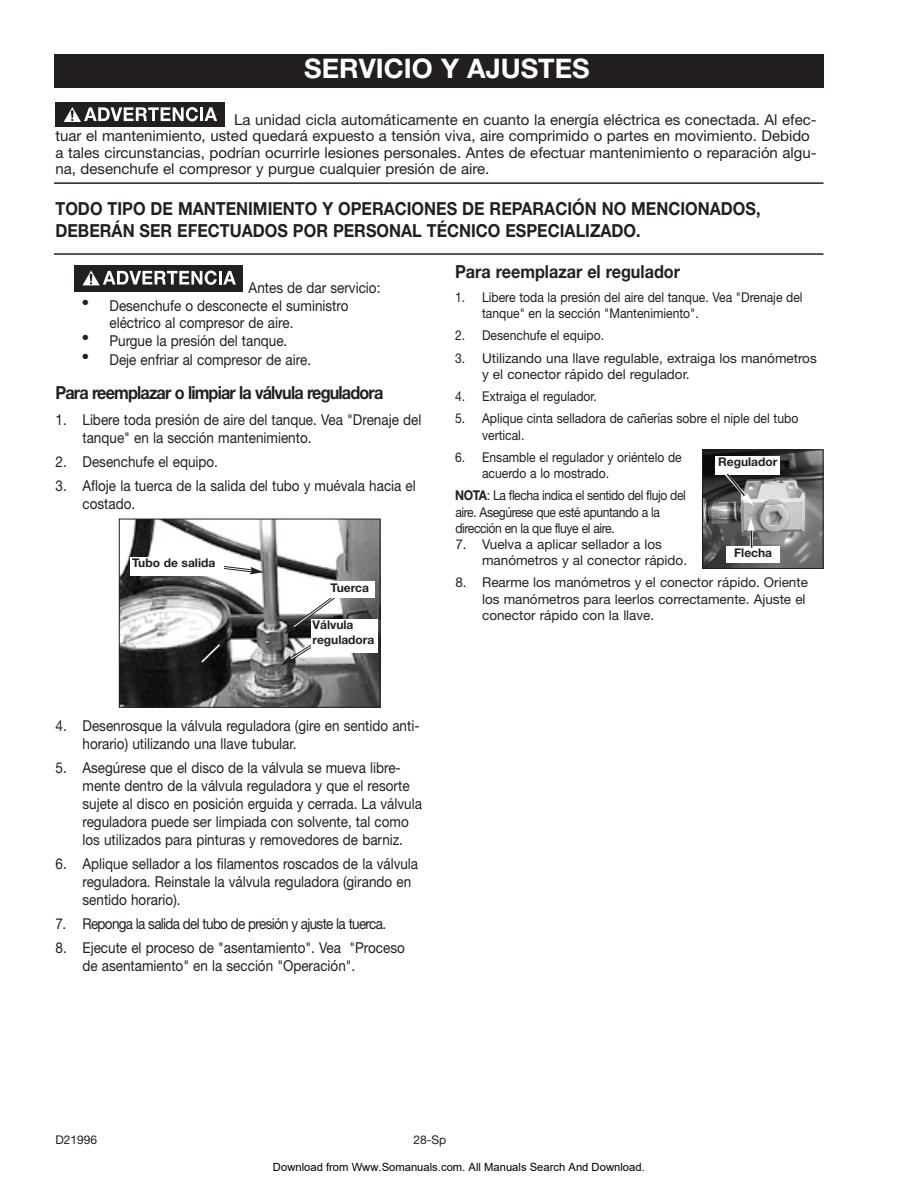
<style>
.page{position:relative;width:918px;height:1188px;background:#fff}
.page>*{position:absolute;margin:0;border:0;box-sizing:border-box;transform-origin:0 0}
.t1{font:700 27px "Helvetica Neue";color:#fff}
.t2{font:700 18px/21.6px "Helvetica Neue";color:#231f20;scale:.9 1}
.t3{font:700 18px "Helvetica Neue";letter-spacing:-.05em;color:#231f20;scale:.9 1}
.t4{font:15px/18px "Helvetica Neue";color:#231f20;scale:.9 1}
.t5{font:15px/16.5px "Helvetica Neue";color:#231f20}
.t6{font:15px "Helvetica Neue";letter-spacing:-.05em;color:#231f20;scale:.9 1}
.t7{font:13.5px/16.2px "Helvetica Neue";color:#231f20;scale:.9 1}
.t8{font:13.5px/16.2px "Helvetica Neue";color:#231f20}
.t9{font:13.5px/16.2px "Helvetica Neue";letter-spacing:-.035em;color:#231f20;scale:.9 1}
.t10{font:700 12px/14.4px "Helvetica Neue";color:#231f20}
.t11{font:12px "Helvetica Neue";color:#231f20}
.t12{font:11.25px "Arial";color:#000}
.s1{font-weight:700}
</style>
<div class="page">
<div style="left:54px;top:54px;width:770px;height:34px;background:#231f20"></div>
<hr style="left:54px;top:182px;width:770px;height:2px;background:#231f20">
<hr style="left:54px;top:253px;width:770px;height:2px;background:#231f20">
<img style="left:704px;top:452px;width:118px;height:115px">
<div style="left:702px;top:450px;width:122px;height:119px;border:1px solid #231f20"></div>
<div style="left:716px;top:456px;width:64px;height:19px;background:#fff"></div>
<div style="left:727px;top:547px;width:53px;height:16px;background:#fff"></div>
<svg style="left:722px;top:473px;width:33px;height:77px;background:#787878"></svg>
<div style="left:74px;top:265px;width:169px;height:27px;background:#231f20"></div>
<svg style="left:82px;top:271px;width:135px;height:14px"></svg>
<hr style="left:219px;top:271px;width:3px;height:14px;background:#fff">
<svg style="left:223px;top:271px;width:13px;height:14px"></svg>
<div style="left:56px;top:102px;width:169px;height:24px;background:#231f20"></div>
<svg style="left:64px;top:107px;width:134px;height:15px"></svg>
<hr style="left:200px;top:107px;width:3px;height:14px;background:#fff">
<svg style="left:204px;top:107px;width:13px;height:14px"></svg>
<img style="left:121px;top:521px;width:257px;height:185px">
<div style="left:119px;top:519px;width:261px;height:189px;border:1px solid #231f20"></div>
<svg style="left:196px;top:636px;width:32px;height:32px"></svg>
<svg style="left:280px;top:592px;width:60px;height:74px"></svg>
<svg style="left:224px;top:564px;width:40px;height:10px"></svg>
<div style="left:131px;top:557px;width:93px;height:19px;background:#fff"></div>
<div style="left:329px;top:582px;width:46px;height:16px;background:#fff"></div>
<div style="left:311px;top:619px;width:66px;height:34px;background:#fff"></div>
<h1 class="t1" style="left:304px;top:59px;width:287px">SERVICIO Y AJUSTES</h1>
<p class="t5" style="left:55px;top:112px;width:763px;text-indent:179px">La unidad cicla automáticamente en cuanto la energía eléctrica es conectada. Al efec&shy;tuar el mantenimiento, usted quedará expuesto a tensión viva, aire comprimido o partes en movimiento. Debido a tales circunstancias, podrían ocurrirle lesiones personales. Antes de efectuar mantenimiento o reparación algu&shy;na, desenchufe el compresor y purgue cualquier presión de aire.</p>
<p class="t2" style="left:56px;top:200px;width:785px">TODO TIPO DE MANTENIMIENTO Y OPERACIONES DE REPARACIÓN NO MENCIONADOS,<br>DEBERÁN SER EFECTUADOS POR PERSONAL TÉCNICO ESPECIALIZADO.</p>
<p class="t2" style="left:455px;top:262px;width:252px">Para reemplazar el regulador</p>
<p class="t7" style="left:482px;top:290px;width:358px;text-indent:-27px">1. Libere toda la presión del aire del tanque. Vea "Drenaje del tanque" en la sección "Mantenimiento".</p>
<p class="t7" style="left:455px;top:329px;width:167px">2. Desenchufe el equipo.</p>
<p class="t7" style="left:482px;top:351px;width:373px;text-indent:-27px">3. Utilizando una llave regulable, extraiga los manómetros y el conector rápido del regulador.</p>
<p class="t7" style="left:455px;top:390px;width:159px">4. Extraiga el regulador.</p>
<p class="t7" style="left:482px;top:412px;width:353px;text-indent:-27px">5. Aplique cinta selladora de cañerías sobre el niple del tubo vertical.</p>
<p class="t7" style="left:482px;top:450px;width:223px;text-indent:-27px">6. Ensamble el regulador y oriéntelo de acuerdo a lo mostrado.</p>
<p class="t9" style="left:455px;top:489px;width:258px"><span class="s1">NOTA</span>: La flecha indica el sentido del flujo del aire. Asegúrese que esté apuntando a la dirección en la que fluye el aire.</p>
<p class="t8" style="left:482px;top:537px;width:207px;text-indent:-27px">7. Vuelva a aplicar sellador a los manómetros y al conector rápido.</p>
<p class="t8" style="left:482px;top:576px;width:327px;text-indent:-27px">8. Rearme los manómetros y el conector rápido. Oriente los manómetros para leerlos correctamente. Ajuste el conector rápido con la llave.</p>
<p class="t4" style="left:249px;top:280px;width:148px">Antes de dar servicio:</p>
<p class="t4" style="left:110px;top:299px;width:267px;line-height:16.5px;text-indent:-27px">● Desenchufe o desconecte el suministro eléctrico al compresor de aire.</p>
<p class="t4" style="left:82px;top:334px;width:229px">● Purgue la presión del tanque.</p>
<p class="t4" style="left:82px;top:352px;width:256px">● Deje enfriar al compresor de aire.</p>
<p class="t3" style="left:56px;top:386px;width:366px">Para reemplazar o limpiar la válvula reguladora</p>
<p class="t4" style="left:82px;top:412px;width:378px;text-indent:-27px">1. Libere toda presión de aire del tanque. Vea "Drenaje del tanque" en la sección mantenimiento.</p>
<p class="t4" style="left:56px;top:454px;width:182px">2. Desenchufe el equipo.</p>
<p class="t4" style="left:82px;top:478px;width:372px;text-indent:-27px">3. Afloje la tuerca de la salida del tubo y muévala hacia el costado.</p>
<p class="t10" style="left:718px;top:456px;width:61px">Regulador</p>
<p class="t10" style="left:734px;top:546px;width:39px">Flecha</p>
<p class="t10" style="left:132px;top:556px;width:85px">Tubo de salida</p>
<p class="t10" style="left:331px;top:581px;width:40px">Tuerca</p>
<p class="t10" style="left:313px;top:619px;width:63px">Válvula reguladora</p>
<p class="t4" style="left:82px;top:718px;width:376px;text-indent:-27px">4. Desenrosque la válvula reguladora (gire en sentido anti&shy;horario) utilizando una llave tubular.</p>
<p class="t4" style="left:82px;top:760px;width:379px;text-indent:-27px">5. Asegúrese que el disco de la válvula se mueva libre&shy;mente dentro de la válvula reguladora y que el resorte sujete al disco en posición erguida y cerrada. La válvula reguladora puede ser limpiada con solvente, tal como los utilizados para pinturas y removedores de barniz.</p>
<p class="t4" style="left:82px;top:856px;width:375px;text-indent:-27px">6. Aplique sellador a los filamentos roscados de la válvula reguladora. Reinstale la válvula reguladora (girando en sentido horario).</p>
<p class="t6" style="left:56px;top:918px;width:369px">7. Reponga la salida del tubo de presión y ajuste la tuerca.</p>
<p class="t4" style="left:82px;top:940px;width:360px;text-indent:-27px">8. Ejecute el proceso de "asentamiento". Vea "Proceso de asentamiento" en la sección "Operación".</p>
<p class="t11" style="left:56px;top:1135px;width:43px">D21996</p>
<p class="t11" style="left:414px;top:1135px;width:34px">28-Sp</p>
<p class="t12" style="left:273px;top:1160px;width:373px">Download from Www.Somanuals.com. All Manuals Search And Download.</p>
</div>
